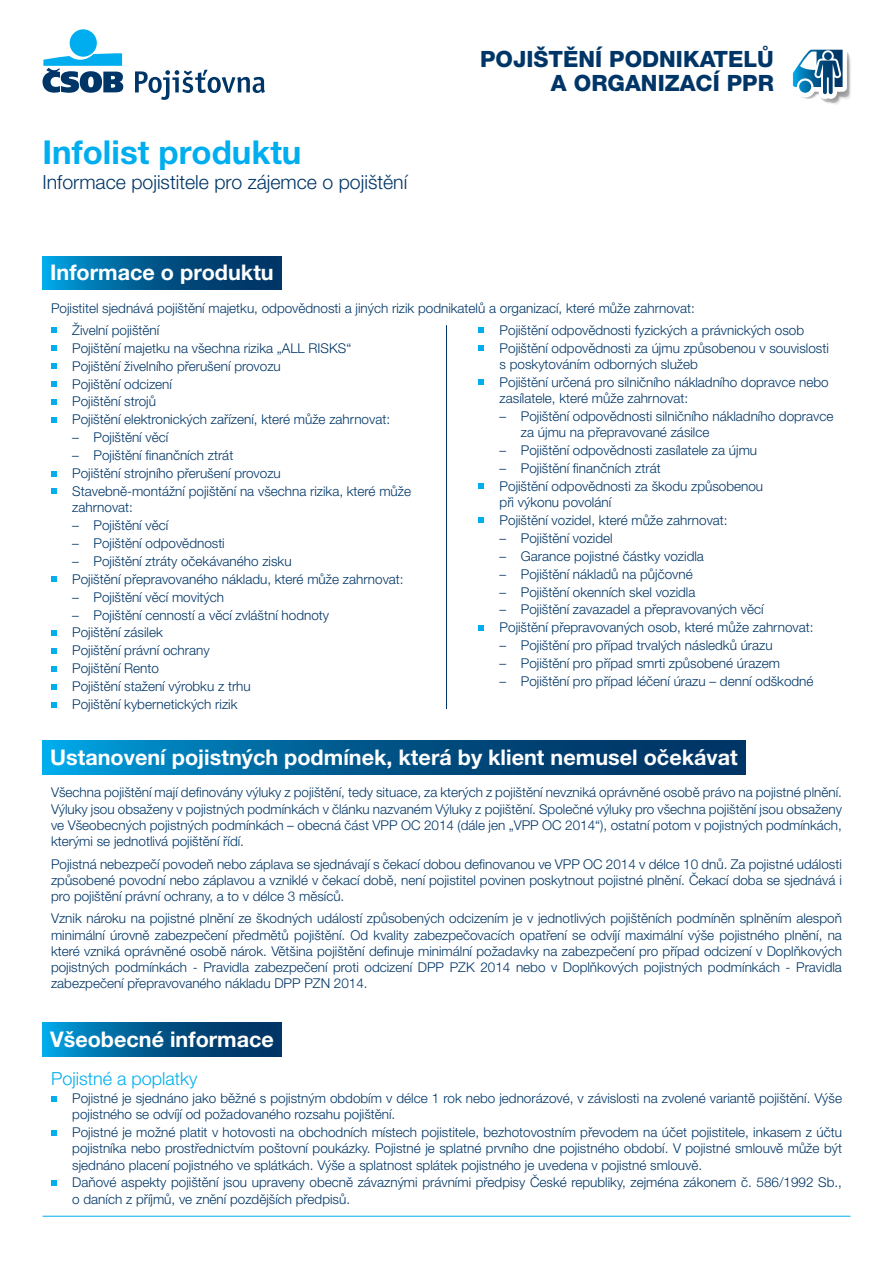
<style>
.page{position:relative;width:893px;height:1263px;background:#fff}
.page>*{position:absolute;margin:0;border:0;box-sizing:border-box;transform-origin:0 0}
.t1{font:700 33px "Helvetica Neue LT Pro";color:#00aeef}
.t2{font:800 22.5px/24.8px "Helvetica Neue LT Pro";color:#003667;text-align:right}
.t3{font:700 21.6px "Helvetica Neue LT Pro";color:#fff}
.t4{font:300 19.5px "Helvetica Neue LT Pro";color:#003667}
.t5{font:300 18px "Helvetica Neue LT Pro";color:#00aeef}
.t6{font:300 13.5px/17.9px "Helvetica Neue LT Pro";color:#003667}
</style>
<div class="page">
<div style="left:70px;top:29px;width:27px;height:28px;background:#00aeef;border-radius:50%"></div>
<svg style="left:43px;top:53px;width:80px;height:40px"></svg>
<svg style="left:135px;top:70px;width:130px;height:30px"></svg>
<hr style="left:43px;top:1216px;width:807px;height:1px;background:#00aeef">
<hr style="left:446px;top:325px;width:1px;height:384px;background:#003667">
<svg style="left:51px;top:327px;width:6px;height:6px"></svg>
<svg style="left:51px;top:345px;width:6px;height:6px"></svg>
<svg style="left:51px;top:363px;width:6px;height:6px"></svg>
<svg style="left:51px;top:381px;width:6px;height:6px"></svg>
<svg style="left:51px;top:399px;width:6px;height:6px"></svg>
<svg style="left:51px;top:417px;width:6px;height:6px"></svg>
<svg style="left:51px;top:471px;width:6px;height:5px"></svg>
<svg style="left:51px;top:488px;width:6px;height:6px"></svg>
<svg style="left:51px;top:576px;width:6px;height:6px"></svg>
<svg style="left:51px;top:630px;width:6px;height:6px"></svg>
<svg style="left:51px;top:648px;width:6px;height:6px"></svg>
<svg style="left:51px;top:666px;width:6px;height:6px"></svg>
<svg style="left:51px;top:684px;width:6px;height:6px"></svg>
<svg style="left:51px;top:702px;width:6px;height:5px"></svg>
<svg style="left:478px;top:327px;width:6px;height:6px"></svg>
<svg style="left:478px;top:345px;width:6px;height:6px"></svg>
<svg style="left:478px;top:379px;width:6px;height:6px"></svg>
<svg style="left:478px;top:483px;width:6px;height:6px"></svg>
<svg style="left:478px;top:517px;width:6px;height:6px"></svg>
<svg style="left:478px;top:625px;width:6px;height:6px"></svg>
<svg style="left:51px;top:1096px;width:6px;height:5px"></svg>
<svg style="left:51px;top:1130px;width:6px;height:6px"></svg>
<svg style="left:51px;top:1180px;width:6px;height:6px"></svg>
<svg style="left:43px;top:256px;width:238px;height:34px;background:#005c91"></svg>
<svg style="left:43px;top:741px;width:703px;height:33px;background:#005c91"></svg>
<svg style="left:43px;top:1023px;width:239px;height:33px;background:#005c91"></svg>
<svg style="left:792px;top:49px;width:59px;height:55px"></svg>
<h1 class="t1" style="left:43px;top:131px;width:261px">Infolist produktu</h1>
<h3 class="t4" style="left:43px;top:171px;width:366px">Informace pojistitele pro zájemce o pojištění</h3>
<h3 class="t3" style="left:50px;top:259px;width:225px">Informace o produktu</h3>
<h2 class="t2" style="left:480px;top:46px;width:295px">POJIŠTĚNÍ PODNIKATELŮ<br>A ORGANIZACÍ PPR</h2>
<p class="t6" style="left:72px;top:297px;width:624px;line-height:22px;text-indent:-21px">Pojistitel sjednává pojištění majetku, odpovědnosti a jiných rizik podnikatelů a organizací, které může zahrnovat:<br>Živelní pojištění</p>
<p class="t6" style="left:72px;top:339px;width:319px">Pojištění majetku na všechna rizika „ALL RISKS“ Pojištění živelního přerušení provozu<br>Pojištění odcizení<br>Pojištění strojů<br>Pojištění elektronických zařízení, které může zahrnovat:</p>
<p class="t6" style="left:72px;top:428px;width:98px">– Pojištění věcí</p>
<p class="t6" style="left:72px;top:446px;width:340px">– Pojištění finančních ztrát<br>Pojištění strojního přerušení provozu<br>Stavebně-montážní pojištění na všechna rizika, které může</p>
<p class="t6" style="left:72px;top:498px;width:62px">zahrnovat:</p>
<p class="t6" style="left:72px;top:516px;width:98px">– Pojištění věcí</p>
<p class="t6" style="left:72px;top:534px;width:154px">– Pojištění odpovědnosti</p>
<p class="t6" style="left:72px;top:552px;width:333px">– Pojištění ztráty očekávaného zisku<br>Pojištění přepravovaného nákladu, které může zahrnovat:</p>
<p class="t6" style="left:72px;top:588px;width:153px">– Pojištění věcí movitých</p>
<p class="t6" style="left:72px;top:605px;width:258px">– Pojištění cenností a věcí zvláštní hodnoty<br>Pojištění zásilek<br>Pojištění právní ochrany<br>Pojištění Rento<br>Pojištění stažení výrobku z trhu<br>Pojištění kybernetických rizik</p>
<p class="t6" style="left:500px;top:321px;width:331px">Pojištění odpovědnosti fyzických a právnických osob<br>Pojištění odpovědnosti za újmu způsobenou v souvislosti</p>
<p class="t6" style="left:500px;top:355px;width:331px">s poskytováním odborných služeb<br>Pojištění určená pro silničního nákladního dopravce nebo</p>
<p class="t6" style="left:500px;top:389px;width:190px">zasílatele, které může zahrnovat:</p>
<p class="t6" style="left:521px;top:408px;width:314px;line-height:16.2px;text-indent:-21px">– Pojištění odpovědnosti silničního nákladního dopravce za újmu na přepravované zásilce</p>
<p class="t6" style="left:500px;top:441px;width:259px">– Pojištění odpovědnosti zasílatele za újmu</p>
<p class="t6" style="left:500px;top:459px;width:265px">– Pojištění finančních ztrát<br>Pojištění odpovědnosti za škodu způsobenou</p>
<p class="t6" style="left:500px;top:493px;width:230px">při výkonu povolání<br>Pojištění vozidel, které může zahrnovat:</p>
<p class="t6" style="left:500px;top:529px;width:115px">– Pojištění vozidel</p>
<p class="t6" style="left:500px;top:547px;width:206px">– Garance pojistné částky vozidla</p>
<p class="t6" style="left:500px;top:565px;width:195px">– Pojištění nákladů na půjčovné</p>
<p class="t6" style="left:500px;top:582px;width:197px">– Pojištění okenních skel vozidla</p>
<p class="t6" style="left:500px;top:600px;width:315px">– Pojištění zavazadel a přepravovaných věcí<br>Pojištění přepravovaných osob, které může zahrnovat:</p>
<p class="t6" style="left:500px;top:636px;width:275px">– Pojištění pro případ trvalých následků úrazu</p>
<p class="t6" style="left:500px;top:654px;width:282px">– Pojištění pro případ smrti způsobené úrazem</p>
<p class="t6" style="left:500px;top:672px;width:315px">– Pojištění pro případ léčení úrazu – denní odškodné</p>
<h3 class="t3" style="left:50px;top:743px;width:689px">Ustanovení pojistných podmínek, která by klient nemusel očekávat</h3>
<p class="t6" style="left:51px;top:784px;width:792px;line-height:16.2px;text-align:justify">Všechna pojištění mají definovány výluky z pojištění, tedy situace, za kterých z pojištění nevzniká oprávněné osobě právo na pojistné plnění.<br>Výluky jsou obsaženy v pojistných podmínkách v článku nazvaném Výluky z pojištění. Společné výluky pro všechna pojištění jsou obsaženy ve Všeobecných pojistných podmínkách – obecná část VPP OC 2014 (dále jen „VPP OC 2014“), ostatní potom v pojistných podmínkách, kterými se jednotlivá pojištění řídí.</p>
<p class="t6" style="left:51px;top:855px;width:792px;line-height:16.2px;text-align:justify">Pojistná nebezpečí povodeň nebo záplava se sjednávají s čekací dobou definovanou ve VPP OC 2014 v délce 10 dnů. Za pojistné události způsobené povodní nebo záplavou a vzniklé v čekací době, není pojistitel povinen poskytnout pojistné plnění. Čekací doba se sjednává i pro pojištění právní ochrany, a to v délce 3 měsíců.</p>
<p class="t6" style="left:51px;top:910px;width:792px;line-height:16.2px;text-align:justify">Vznik nároku na pojistné plnění ze škodných událostí způsobených odcizením je v jednotlivých pojištěních podmíněn splněním alespoň minimální úrovně zabezpečení předmětů pojištění. Od kvality zabezpečovacích opatření se odvíjí maximální výše pojistného plnění, na které vzniká oprávněné osobě nárok. Většina pojištění definuje minimální požadavky na zabezpečení pro případ odcizení v Doplňkových pojistných podmínkách - Pravidla zabezpečení proti odcizení DPP PZK 2014 nebo v Doplňkových pojistných podmínkách - Pravidla zabezpečení přepravovaného nákladu DPP PZN 2014.</p>
<h3 class="t3" style="left:50px;top:1025px;width:225px">Všeobecné informace</h3>
<h3 class="t5" style="left:51px;top:1067px;width:148px">Pojistné a poplatky</h3>
<p class="t6" style="left:72px;top:1090px;width:771px;line-height:16.2px">Pojistné je sjednáno jako běžné s pojistným obdobím v délce 1 rok nebo jednorázové, v závislosti na zvolené variantě pojištění. Výše pojistného se odvíjí od požadovaného rozsahu pojištění.</p>
<p class="t6" style="left:72px;top:1124px;width:771px;line-height:16.2px;text-align:justify">Pojistné je možné platit v hotovosti na obchodních místech pojistitele, bezhotovostním převodem na účet pojistitele, inkasem z účtu pojistníka nebo prostřednictvím poštovní poukázky. Pojistné je splatné prvního dne pojistného období. V pojistné smlouvě může být sjednáno placení pojistného ve splátkách. Výše a splatnost splátek pojistného je uvedena v pojistné smlouvě.</p>
<p class="t6" style="left:72px;top:1174px;width:771px;line-height:16.2px">Daňové aspekty pojištění jsou upraveny obecně závaznými právními předpisy České republiky, zejména zákonem č. 586/1992 Sb., o daních z příjmů, ve znění pozdějších předpisů.</p>
</div>
